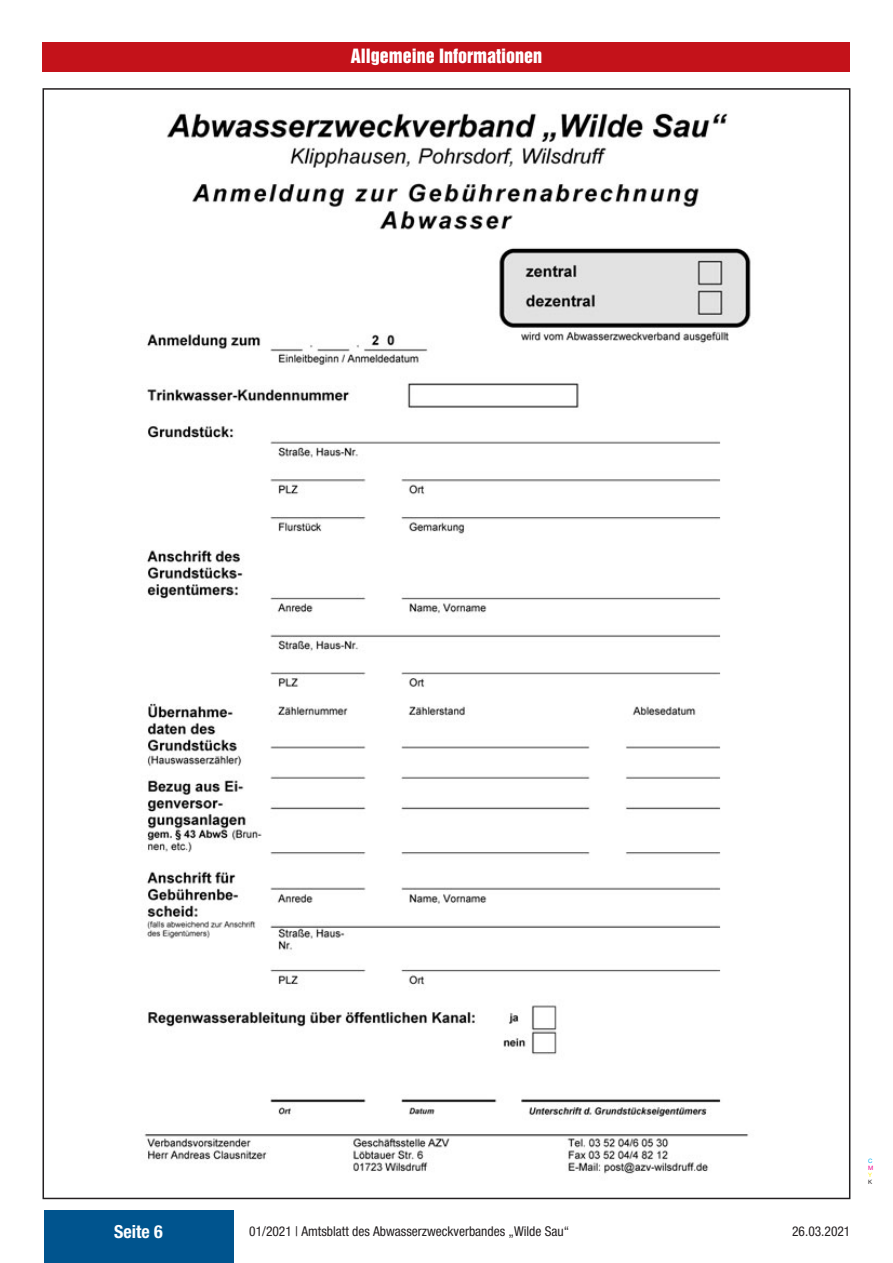
<style>
.page{position:relative;width:893px;height:1263px;background:#fff}
.page>*{position:absolute;margin:0;border:0;box-sizing:border-box;transform-origin:0 0}
.t1{font:18px "Helvetica Inserat LT Std";color:#fff}
.t2{font:700 condensed 18px "Helvetica Neue";color:#fff}
.t3{font:condensed 13.5px "Helvetica Neue";color:#231f20}
.t4{font:6px "Helvetica Neue";color:#00aeef}
.t5{font:6px "Helvetica Neue";color:#ed028c}
.t6{font:6px "Helvetica Neue";color:#fff101}
.t7{font:6px "Helvetica Neue";color:#231f20}
</style>
<div class="page">
<div style="left:44px;top:1210px;width:190px;height:52px;background:#00548e"></div>
<div style="left:43px;top:43px;width:807px;height:29px;background:#c4121a"></div>
<img style="left:144px;top:113px;width:607px;height:1061px">
<h1 class="t1" style="left:351px;top:48px;width:193px">Allgemeine Informationen</h1>
<h1 class="t2" style="left:114px;top:1225px;width:50px">Seite 6</h1>
<p class="t3" style="left:249px;top:1226px;width:321px">01/2021 | Amtsblatt des Abwasserzweckverbandes „Wilde Sau“</p>
<p class="t3" style="left:792px;top:1226px;width:60px">26.03.2021</p>
<p class="t4" style="left:868px;top:1158px;width:6px">C</p>
<p class="t5" style="left:868px;top:1166px;width:7px">M</p>
<p class="t6" style="left:868px;top:1173px;width:5px">Y</p>
<p class="t7" style="left:868px;top:1180px;width:6px">K</p>
</div>
